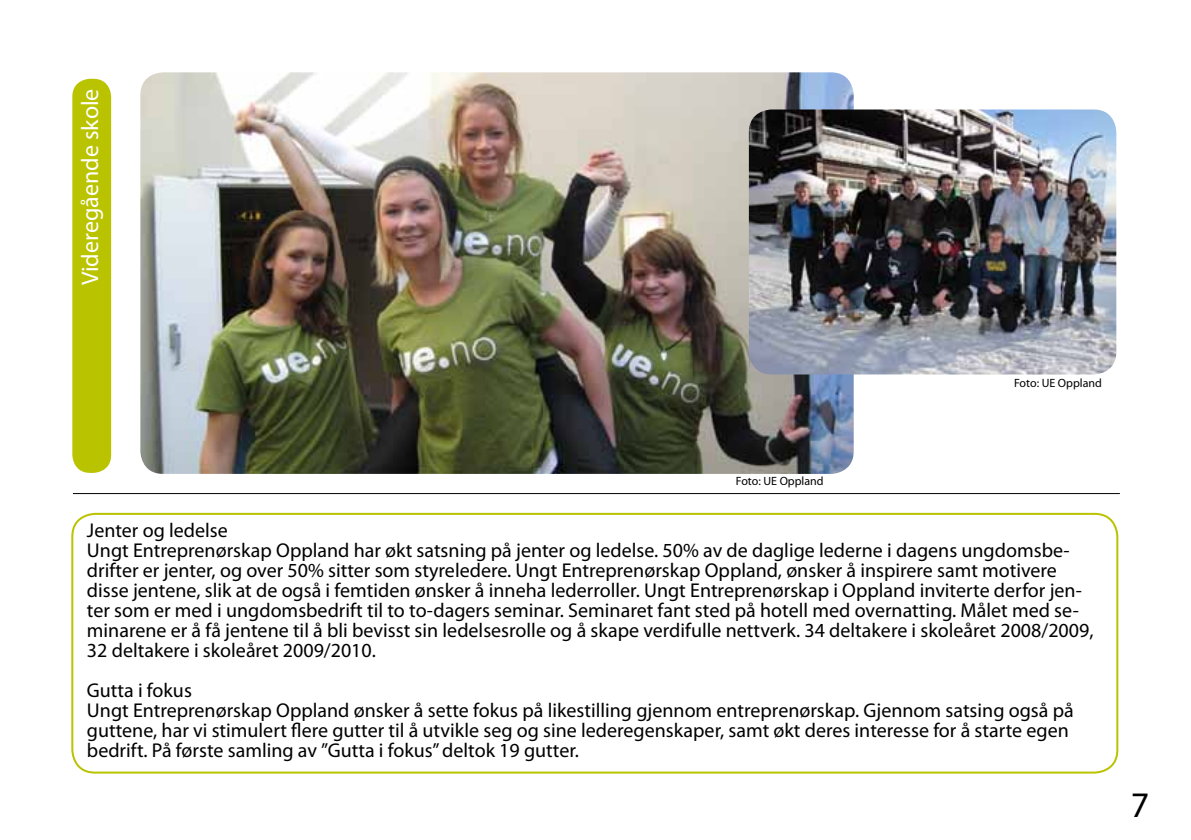
<style>
.page{position:relative;width:1191px;height:840px;background:#fff}
.page>*{position:absolute;margin:0;border:0;box-sizing:border-box;transform-origin:0 0}
.t1{font:36px "Myriad Pro";color:#000}
.t2{font:24px "Myriad Pro";color:#fff}
.t3{font:20px/20px "Myriad Pro";color:#000}
.t4{font:12px "Myriad Pro";color:#000}
</style>
<div class="page">
<hr style="left:73px;top:493px;width:1046px;height:1px;background:#000">
<div style="left:71px;top:512px;width:1047px;height:261px;border:2px solid #bac300;border-radius:23px"></div>
<div style="left:72px;top:79px;width:39px;height:393px;background:#bac300;border-radius:18px"></div>
<img style="left:140px;top:72px;width:713px;height:401px">
<img style="left:749px;top:109px;width:367px;height:265px">
<p class="t2" style="left:75px;top:285px;width:198px;rotate:-90deg">Videregående skole</p>
<p class="t4" style="left:1014px;top:375px;width:89px">Foto: UE Oppland</p>
<p class="t4" style="left:736px;top:473px;width:89px">Foto: UE Oppland</p>
<p class="t3" style="left:87px;top:520px;width:1008px">Jenter og ledelse<br>Ungt Entreprenørskap Oppland har økt satsning på jenter og ledelse. 50% av de daglige lederne i dagens ungdomsbe&shy;drifter er jenter, og over 50% sitter som styreledere. Ungt Entreprenørskap Oppland, ønsker å inspirere samt motivere disse jentene, slik at de også i femtiden ønsker å inneha lederroller. Ungt Entreprenørskap i Oppland inviterte derfor jen&shy;ter som er med i ungdomsbedrift til to to-dagers seminar. Seminaret fant sted på hotell med overnatting. Målet med se&shy;minarene er å få jentene til å bli bevisst sin ledelsesrolle og å skape verdifulle nettverk. 34 deltakere i skoleåret 2008/2009, 32 deltakere i skoleåret 2009/2010.</p>
<p class="t3" style="left:87px;top:680px;width:988px">Gutta i fokus<br>Ungt Entreprenørskap Oppland ønsker å sette fokus på likestilling gjennom entreprenørskap. Gjennom satsing også på guttene, har vi stimulert flere gutter til å utvikle seg og sine lederegenskaper, samt økt deres interesse for å starte egen bedrift. På første samling av ”Gutta i fokus” deltok 19 gutter.</p>
<h1 class="t1" style="left:1131px;top:781px;width:20px">7</h1>
</div>
